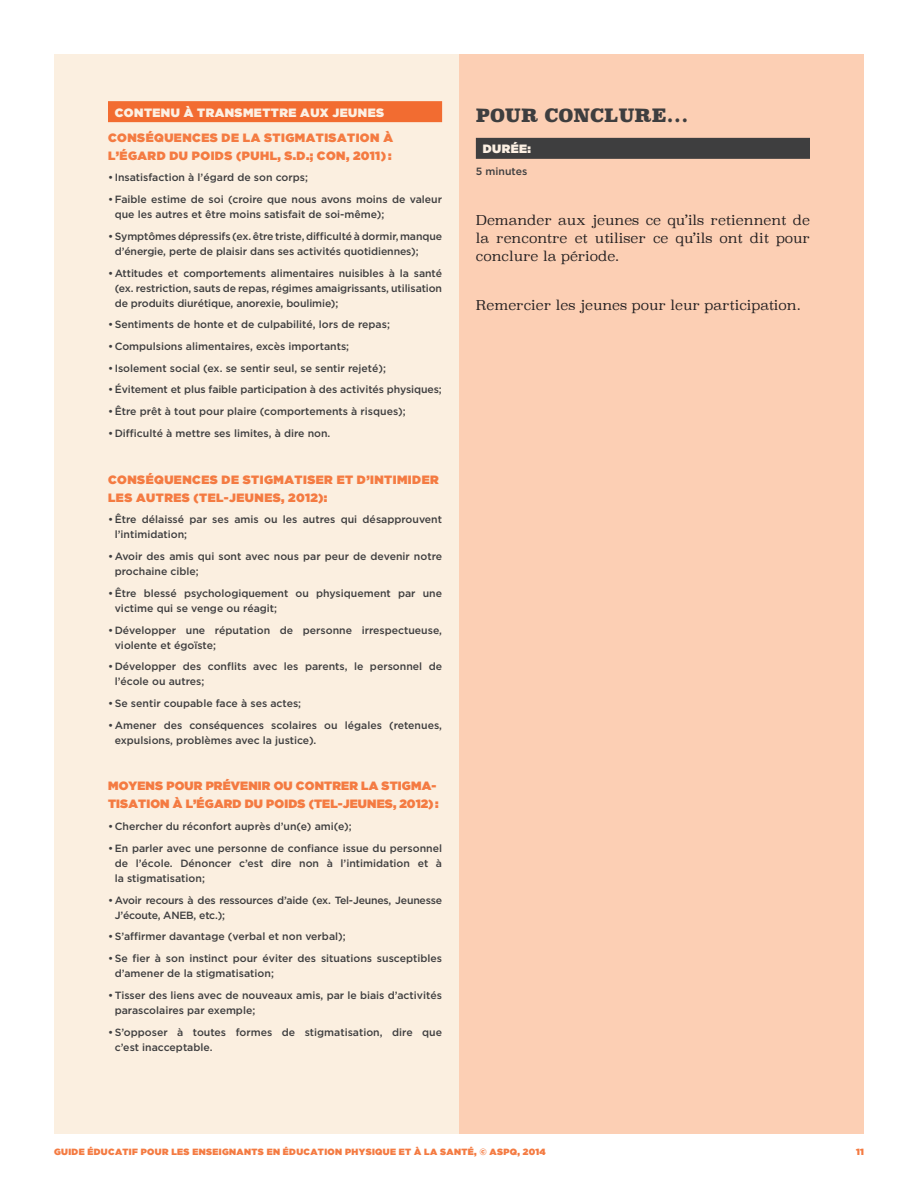
<style>
.page{position:relative;width:918px;height:1188px;background:#fff}
.page>*{position:absolute;margin:0;border:0;box-sizing:border-box;transform-origin:0 0}
.t1{font:900 18px "Superclarendon";color:#3e3e3f}
.t2{font:300 13.5px/18px "Superclarendon";color:#231f20;text-align:justify}
.t3{font:12px/18px "Gotham Ultra";letter-spacing:.04em;color:#f47b42}
.t4{font:12px/18px "Gotham Ultra";letter-spacing:.015em;color:#f47b42}
.t5{font:12px "Gotham Ultra";letter-spacing:.04em;color:#fcf0e3}
.t6{font:500 10.5px/15px "Gotham";color:#3e3e3f}
.t7{font:500 10.5px/15px "Gotham";letter-spacing:-.02em;color:#3e3e3f}
.t8{font:9px "Gotham Ultra";letter-spacing:.04em;color:#f47b42}
</style>
<div class="page">
<div style="left:54px;top:54px;width:810px;height:1080px;background:#fbefe0"></div>
<div style="left:459px;top:54px;width:405px;height:1080px;background:#fccfb4"></div>
<div style="left:108px;top:101px;width:334px;height:21px;background:#f26c31"></div>
<div style="left:476px;top:138px;width:334px;height:21px;background:#3e3e3f"></div>
<p class="t5" style="left:115px;top:106px;width:271px">CONTENU À TRANSMETTRE AUX JEUNES</p>
<p class="t3" style="left:108px;top:128px;width:286px">CONSÉQUENCES DE LA STIGMATISATION À<br>L’ÉGARD DU POIDS (PUHL, S.D.; CON, 2011) :</p>
<p class="t6" style="left:108px;top:170px;width:201px">• Insatisfaction à l’égard de son corps;</p>
<p class="t6" style="left:115px;top:192px;width:329px;text-indent:-7px">•Faible estime de soi (croire que nous avons moins de valeur que les autres et être moins satisfait de soi-même);</p>
<p class="t6" style="left:115px;top:228px;width:329px;text-indent:-7px">• Symptômes dépressifs (ex. être triste, difficulté à dormir, manque d’énergie, perte de plaisir dans ses activités quotidiennes);</p>
<p class="t6" style="left:115px;top:265px;width:329px;text-align:justify;text-indent:-7px">• Attitudes et comportements alimentaires nuisibles à la santé (ex. restriction, sauts de repas, régimes amaigrissants, utilisation de produits diurétique, anorexie, boulimie);</p>
<p class="t6" style="left:108px;top:317px;width:283px">• Sentiments de honte et de culpabilité, lors de repas;</p>
<p class="t6" style="left:108px;top:339px;width:243px">• Compulsions alimentaires, excès importants;</p>
<p class="t6" style="left:108px;top:360px;width:280px">• Isolement social (ex. se sentir seul, se sentir rejeté);</p>
<p class="t6" style="left:108px;top:382px;width:335px">• Évitement et plus faible participation à des activités physiques;</p>
<p class="t6" style="left:108px;top:404px;width:299px">• Être prêt à tout pour plaire (comportements à risques);</p>
<p class="t6" style="left:108px;top:426px;width:224px">• Difficulté à mettre ses limites, à dire non.</p>
<p class="t3" style="left:108px;top:470px;width:332px">CONSÉQUENCES DE STIGMATISER ET D’INTIMIDER<br>LES AUTRES (TEL-JEUNES, 2012):</p>
<p class="t6" style="left:115px;top:512px;width:329px;text-indent:-7px">•Être délaissé par ses amis ou les autres qui désapprouvent l’intimidation;</p>
<p class="t6" style="left:115px;top:549px;width:329px;text-indent:-7px">•Avoir des amis qui sont avec nous par peur de devenir notre prochaine cible;</p>
<p class="t6" style="left:115px;top:585px;width:329px;text-indent:-7px">•Être blessé psychologiquement ou physiquement par une victime qui se venge ou réagit;</p>
<p class="t6" style="left:115px;top:622px;width:329px;text-indent:-7px">•Développer une réputation de personne irrespectueuse, violente et égoïste;</p>
<p class="t6" style="left:115px;top:659px;width:329px;text-indent:-7px">•Développer des conflits avec les parents, le personnel de l’école ou autres;</p>
<p class="t6" style="left:108px;top:696px;width:195px">• Se sentir coupable face à ses actes;</p>
<p class="t6" style="left:115px;top:717px;width:329px;text-indent:-7px">•Amener des conséquences scolaires ou légales (retenues, expulsions, problèmes avec la justice).</p>
<p class="t4" style="left:108px;top:777px;width:332px">MOYENS POUR PRÉVENIR OU CONTRER LA STIGMA-<br>TISATION À L’ÉGARD DU POIDS (TEL-JEUNES, 2012) :</p>
<p class="t6" style="left:108px;top:819px;width:245px">• Chercher du réconfort auprès d’un(e) ami(e);</p>
<p class="t6" style="left:115px;top:840px;width:329px;text-align:justify;text-indent:-7px">•En parler avec une personne de confiance issue du personnel de l’école. Dénoncer c’est dire non à l’intimidation et à la stigmatisation;</p>
<p class="t7" style="left:115px;top:892px;width:329px;text-indent:-7px">• Avoir recours à des ressources d’aide (ex. Tel-Jeunes, Jeunesse<br>J’écoute, ANEB, etc.);</p>
<p class="t6" style="left:108px;top:929px;width:239px">• S’affirmer davantage (verbal et non verbal);</p>
<p class="t6" style="left:115px;top:951px;width:329px;text-indent:-7px">•Se fier à son instinct pour éviter des situations susceptibles d’amener de la stigmatisation;</p>
<p class="t6" style="left:115px;top:987px;width:329px;text-indent:-7px">•Tisser des liens avec de nouveaux amis, par le biais d’activités parascolaires par exemple;</p>
<p class="t6" style="left:115px;top:1024px;width:329px;text-indent:-7px">•S’opposer à toutes formes de stigmatisation, dire que c’est inacceptable.</p>
<h1 class="t1" style="left:476px;top:103px;width:214px">POUR CONCLURE…</h1>
<p class="t5" style="left:483px;top:142px;width:50px">DURÉE:</p>
<p class="t6" style="left:476px;top:164px;width:53px">5 minutes</p>
<p class="t2" style="left:476px;top:212px;width:336px">Demander aux jeunes ce qu’ils retiennent de la rencontre et utiliser ce qu’ils ont dit pour conclure la période.</p>
<p class="t2" style="left:476px;top:297px;width:327px">Remercier les jeunes pour leur participation.</p>
<p class="t8" style="left:54px;top:1146px;width:493px">GUIDE ÉDUCATIF POUR LES ENSEIGNANTS EN ÉDUCATION PHYSIQUE ET À LA SANTÉ, © ASPQ, 2014</p>
<p class="t8" style="left:856px;top:1146px;width:9px">11</p>
</div>
